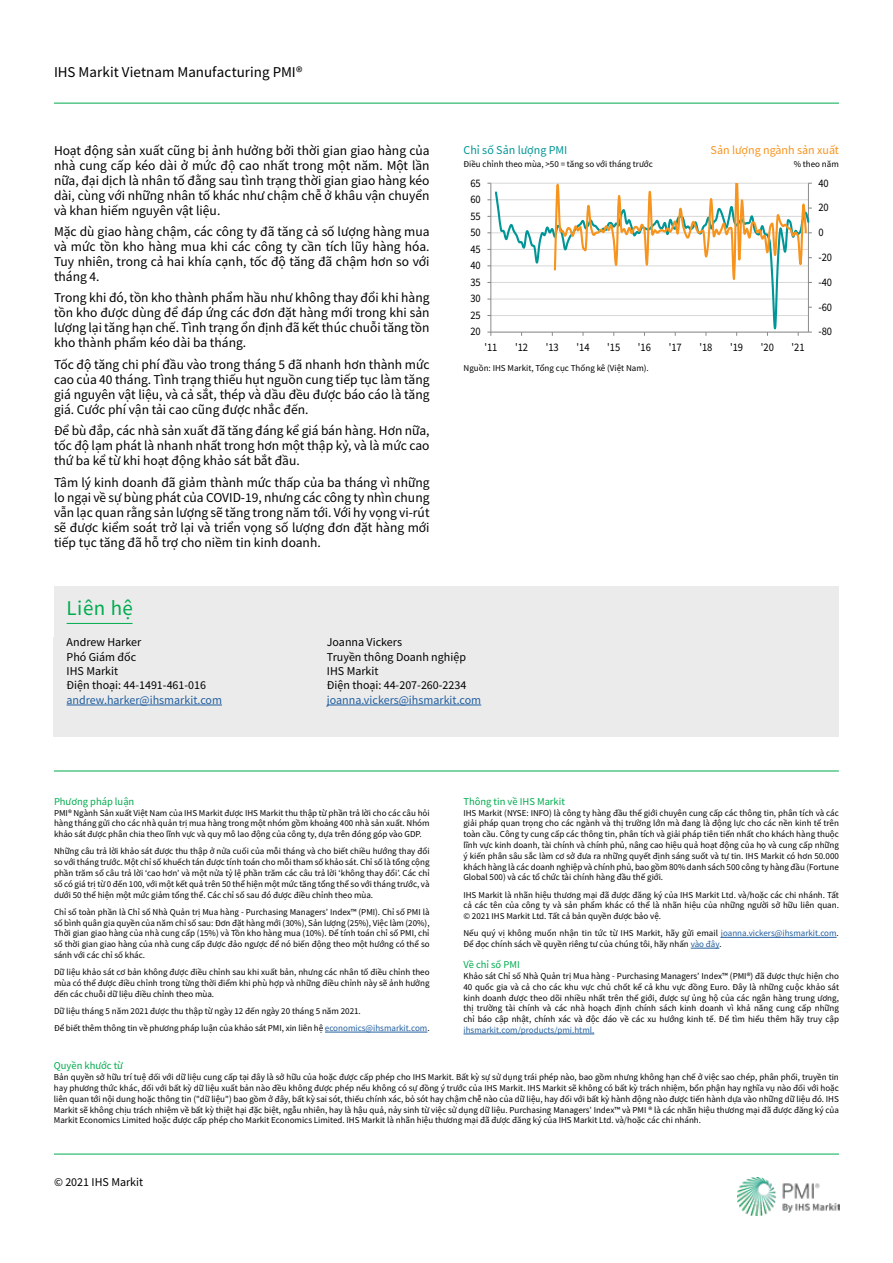
<style>
.page{position:relative;width:893px;height:1263px;background:#fff}
.page>*{position:absolute;margin:0;border:0;box-sizing:border-box;transform-origin:0 0}
.t1{font:21px "Source Sans Pro";letter-spacing:.025em;color:#00ab4e}
.t2{font:15px "Source Sans Pro";color:#000}
.t3{font:13.5px/15px "Source Sans Pro";color:#000;text-align:justify}
.t4{font:12px/14.4px "Source Sans Pro";color:#000}
.t5{font:12px "Source Sans Pro";color:#215e9e}
.t6{font:12px "Source Sans Pro";color:#f7941e}
.t7{font:12px "Source Sans Pro";color:#009697}
.t8{font:11.4px "Source Sans Pro";letter-spacing:-.005em;color:#000;scale:.91 1}
.t9{font:10.5px "Source Sans Pro";color:#00ab4e}
.t10{font:9px/10.8px "Source Sans Pro";color:#000;text-align:justify}
.t11{font:9px "Source Sans Pro";color:#215e9e}
.s1{color:#215e9e}
</style>
<div class="page">
<hr style="left:54px;top:103px;width:785px;height:1px;background:#00ab4e">
<img style="left:738px;top:1177px;width:102px;height:38px">
<hr style="left:54px;top:1154px;width:785px;height:1px;background:#00ab4e">
<hr style="left:54px;top:771px;width:785px;height:1px;background:#00ab4e">
<hr style="left:325px;top:1032px;width:102px;height:1px;background:#215e9e">
<hr style="left:463px;top:1034px;width:131px;height:1px;background:#215e9e">
<hr style="left:721px;top:937px;width:116px;height:1px;background:#215e9e">
<svg style="left:691px;top:948px;width:28px;height:1px"></svg>
<svg style="left:487px;top:183px;width:325px;height:153px"></svg>
<div style="left:54px;top:637px;width:785px;height:100px;background:#ebebec"></div>
<hr style="left:67px;top:705px;width:155px;height:1px;background:#215e9e">
<hr style="left:327px;top:705px;width:154px;height:1px;background:#215e9e">
<div style="left:54px;top:586px;width:785px;height:51px;background:#ebebec"></div>
<hr style="left:67px;top:623px;width:66px;height:1px;background:#00ab4e">
<h2 class="t2" style="left:54px;top:63px;width:250px">IHS Markit Vietnam Manufacturing PMI®</h2>
<p class="t3" style="left:54px;top:143px;width:377px">Hoạt động sản xuất cũng bị ảnh hưởng bởi thời gian giao hàng của nhà cung cấp kéo dài ở mức độ cao nhất trong một năm. Một lần nữa, đại dịch là nhân tố đằng sau tình trạng thời gian giao hàng kéo dài, cùng với những nhân tố khác như chậm chễ ở khâu vận chuyển và khan hiếm nguyên vật liệu.</p>
<h3 class="t3" style="left:54px;top:224px;width:377px">Mặc dù giao hàng chậm, các công ty đã tăng cả số lượng hàng mua và mức tồn kho hàng mua khi các công ty cần tích lũy hàng hóa.<br>Tuy nhiên, trong cả hai khía cạnh, tốc độ tăng đã chậm hơn so với tháng 4.</h3>
<h3 class="t3" style="left:54px;top:290px;width:377px">Trong khi đó, tồn kho thành phẩm hầu như không thay đổi khi hàng tồn kho được dùng để đáp ứng các đơn đặt hàng mới trong khi sản lượng lại tăng hạn chế. Tình trạng ổn định đã kết thúc chuỗi tăng tồn kho thành phẩm kéo dài ba tháng.</h3>
<p class="t3" style="left:54px;top:357px;width:377px">Tốc độ tăng chi phí đầu vào trong thá ng 5 đã nhanh hơn thà nh mức cao của 40 thá ng. Tình trạng thiếu hụt nguồn cung tiếp tục làm tăng giá nguyên vật liệu, và cả sắt, thép và dầu đều được báo cáo là tăng giá. Cước phí vận tải cao cũng được nhắc đến.</p>
<h3 class="t3" style="left:54px;top:423px;width:377px">Để bù đắp, các nhà sản xuất đã tăng đáng kể giá bán hàng. Hơn nữa, tốc độ lạm phát là nhanh nhất trong hơn một thập kỷ, và là mức cao thứ ba kể từ khi hoạt động khảo sát bắt đầu.</h3>
<p class="t3" style="left:54px;top:475px;width:377px">Tâm lý kinh doanh đã giảm thành mức thấp của ba tháng vì những lo ngại về sự bùng phát của COVID-19, nhưng các công ty nhìn chung vẫn lạc quan rằng sản lượng sẽ tăng trong năm tới. Với hy vọng vi-rút sẽ được kiểm soát trở lại và triển vọng số lượng đơn đặt hàng mới tiếp tục tăng đã hỗ trợ cho niềm tin kinh doanh.</p>
<h1 class="t1" style="left:67px;top:594px;width:68px">Liên hệ</h1>
<h3 class="t7" style="left:464px;top:142px;width:105px">Chỉ số Sản lượng PMI</h3>
<p class="t10" style="left:463px;top:159px;width:191px">Điều chỉnh theo mùa, &gt;50 = tăng so với tháng trước</p>
<p class="t8" style="left:470px;top:176px;width:13px">65</p>
<p class="t8" style="left:470px;top:192px;width:13px">60</p>
<p class="t8" style="left:470px;top:209px;width:13px">55</p>
<p class="t8" style="left:470px;top:225px;width:13px">50</p>
<p class="t8" style="left:470px;top:242px;width:13px">45</p>
<p class="t8" style="left:470px;top:258px;width:13px">40</p>
<p class="t8" style="left:470px;top:275px;width:13px">35</p>
<p class="t8" style="left:470px;top:291px;width:13px">30</p>
<p class="t8" style="left:470px;top:308px;width:13px">25</p>
<p class="t8" style="left:470px;top:324px;width:13px">20</p>
<h3 class="t6" style="left:711px;top:142px;width:130px">Sản lượng ngành sản xuất</h3>
<p class="t10" style="left:794px;top:159px;width:47px">% theo năm</p>
<p class="t8" style="left:818px;top:176px;width:13px">40</p>
<p class="t8" style="left:818px;top:200px;width:13px">20</p>
<p class="t8" style="left:818px;top:225px;width:7px">0</p>
<p class="t8" style="left:818px;top:250px;width:17px">-20</p>
<p class="t8" style="left:818px;top:275px;width:17px">-40</p>
<p class="t8" style="left:818px;top:300px;width:17px">-60</p>
<p class="t8" style="left:818px;top:324px;width:17px">-80</p>
<p class="t8" style="left:484px;top:340px;width:16px">'11</p>
<p class="t8" style="left:515px;top:340px;width:16px">'12</p>
<p class="t8" style="left:546px;top:340px;width:16px">'13</p>
<p class="t8" style="left:576px;top:340px;width:16px">'14</p>
<p class="t8" style="left:607px;top:340px;width:16px">'15</p>
<p class="t8" style="left:638px;top:340px;width:16px">'16</p>
<p class="t8" style="left:669px;top:340px;width:16px">'17</p>
<p class="t8" style="left:699px;top:340px;width:16px">'18</p>
<p class="t8" style="left:730px;top:340px;width:16px">'19</p>
<p class="t8" style="left:761px;top:340px;width:16px">'20</p>
<p class="t8" style="left:792px;top:340px;width:16px">'21</p>
<p class="t10" style="left:464px;top:363px;width:187px">Nguồn: IHS Markit, Tổng cục Thống kê (Việt Nam).</p>
<h3 class="t4" style="left:67px;top:635px;width:141px">Andrew Harker<br>Phó Giám đốc<br>IHS Markit<br>Ðiện thoại: 44-1491-461-016</h3>
<h3 class="t5" style="left:67px;top:692px;width:157px">andrew.harker@ihsmarkit.com</h3>
<h3 class="t4" style="left:327px;top:635px;width:141px">Joanna Vickers<br>Truyền thông Doanh nghiệp<br>IHS Markit<br>Ðiện thoại: 44-207-260-2234</h3>
<h3 class="t5" style="left:327px;top:692px;width:156px">joanna.vickers@ihsmarkit.com</h3>
<p class="t9" style="left:54px;top:795px;width:82px">Phương pháp luận</p>
<p class="t10" style="left:54px;top:807px;width:377px">PMI® Ngành Sản xuất Việt Nam của IHS Markit được IHS Markit thu thập từ phần trả lời cho các câu hỏi hàng tháng gửi cho các nhà quản trị mua hàng trong một nhóm gồm khoảng 400 nhà sản xuất. Nhóm khảo sát được phân chia theo lĩnh vực và quy mô lao động của công ty, dựa trên đóng góp vào GDP.</p>
<p class="t10" style="left:54px;top:846px;width:377px">Những câu trả lời khảo sát được thu thập ở nửa cuối của mỗi tháng và cho biết chiều hướng thay đổi so với tháng trước. Một chỉ số khuếch tán được tính toán cho mỗi tham số khảo sát. Chỉ số là tổng cộng phần trăm số câu trả lời ‘cao hơn’ và một nửa tỷ lệ phần trăm các câu trả lời ‘không thay đổi’. Các chỉ số có giá trị từ 0 đến 100, với một kết quả trên 50 thể hiện một mức tăng tổng thể so với tháng trước, và dưới 50 thể hiện một mức giảm tổng thể. Các chỉ số sau đó được điều chỉnh theo mùa.</p>
<p class="t10" style="left:54px;top:906px;width:377px">Chỉ số toàn phần là Chỉ số Nhà Quản trị Mua hàng - Purchasing Managers’ Index™ (PMI). Chỉ số PMI là số bình quân gia quyền của năm chỉ số sau: Đơn đặt hàng mới (30%), Sản lượng (25%), Việc làm (20%), Thời gian giao hàng của nhà cung cấp (15%) và Tồn kho hàng mua (10%). Để tính toán chỉ số PMI, chỉ số thời gian giao hàng của nhà cung cấp được đảo ngược để nó biến động theo một hướng có thể so sánh với các chỉ số khác.</p>
<p class="t10" style="left:54px;top:967px;width:377px">Dữ liệu khảo sát cơ bản không được điều chỉnh sau khi xuất bản, nhưng các nhân tố điều chỉnh theo mùa có thể được điều chỉnh trong từng thời điểm khi phù hợp và những điều chỉnh này sẽ ảnh hưởng đến các chuỗi dữ liệu điều chỉnh theo mùa.</p>
<p class="t10" style="left:54px;top:1002px;width:377px;line-height:17.2px">Dữ liệu tháng 5 năm 2021 được thu thập từ ngày 12 đến ngày 20 tháng 5 năm 2021.<br>Để biết thêm thông tin về phương pháp luận của khảo sát PMI, xin liên hệ <span class="s1">economics@ihsmarkit.com</span>.</p>
<p class="t9" style="left:463px;top:795px;width:103px">Thông tin về IHS Markit</p>
<p class="t10" style="left:463px;top:807px;width:377px">IHS Markit (NYSE: INFO) là công ty hàng đầu thế giới chuyên cung cấp các thông tin, phân tích và các giải pháp quan trọng cho các ngành và thị trường lớn mà đang là động lực cho các nền kinh tế trên toàn cầu. Công ty cung cấp các thông tin, phân tích và giải pháp tiên tiến nhất cho khách hàng thuộc lĩnh vực kinh doanh, tài chính và chính phủ, nâng cao hiệu quả hoạt động của họ và cung cấp những ý kiến phân sâu sắc làm cơ sở đưa ra những quyết định sáng suốt và tự tin. IHS Markit có hơn 50.000 khách hàng là các doanh nghiệp và chính phủ, bao gồm 80% danh sách 500 công ty hàng đầu (Fortune Global 500) và các tổ chức tài chính hàng đầu thế giới.</p>
<p class="t10" style="left:463px;top:889px;width:377px">IHS Markit là nhãn hiệu thương mại đã được đăng ký của IHS Markit Ltd. và/hoặc các chi nhánh. Tất cả các tên của công ty và sản phẩm khác có thể là nhãn hiệu của những người sở hữu liên quan. © 2021 IHS Markit Ltd. Tất cả bản quyền được bảo vệ.</p>
<p class="t10" style="left:463px;top:928px;width:377px">Nếu quý vị không muốn nhận tin tức từ IHS Markit, hãy gửi email <span class="s1">joanna.vickers@ihsmarkit.com</span>.<br>Để đọc chính sách về quyền riêng tư của chúng tôi, hãy nhấn <span class="s1">vào đây</span>.</p>
<p class="t9" style="left:463px;top:958px;width:58px">Về chỉ số PMI</p>
<p class="t10" style="left:463px;top:970px;width:377px">Khảo sát Chỉ số Nhà Quản trị Mua hàng - Purchasing Managers’ Index™ (PMI®) đã được thực hiện cho 40 quốc gia và cả cho các khu vực chủ chốt kể cả khu vực đồng Euro. Đây là những cuộc khảo sát kinh doanh được theo dõi nhiều nhất trên thế giới, được sự ủng hộ của các ngân hàng trung ương, thị trường tài chính và các nhà hoạch định chính sách kinh doanh vì khả năng cung cấp những chỉ báo cập nhật, chính xác và độc đáo về các xu hướng kinh tế. Để tìm hiểu thêm hãy truy cập</p>
<p class="t11" style="left:463px;top:1024px;width:132px">ihsmarkit.com/products/pmi.html.</p>
<p class="t9" style="left:54px;top:1059px;width:71px">Quyền khước từ</p>
<p class="t10" style="left:54px;top:1072px;width:787px">Bản quyền sở hữu trí tuệ đối với dữ liệu cung cấp tại đây là sở hữu của hoặc được cấp phép cho IHS Markit. Bất kỳ sự sử dụng trái phép nào, bao gồm nhưng không hạn chế ở việc sao chép, phân phối, truyền tin hay phương thức khác, đối với bất kỳ dữ liệu xuất bản nào đều không được phép nếu không có sự đồng ý trước của IHS Markit. IHS Markit sẽ không có bất kỳ trách nhiệm, bổn phận hay nghĩa vụ nào đối với hoặc liên quan tới nội dung hoặc thông tin ("dữ liệu") bao gồm ở đây, bất kỳ sai sót, thiếu chính xác, bỏ sót hay chậm chễ nào của dữ liệu, hay đối với bất kỳ hành động nào được tiến hành dựa vào những dữ liệu đó. IHS Markit sẽ không chịu trách nhiệm về bất kỳ thiệt hại đặc biệt, ngẫu nhiên, hay là hậu quả, nảy sinh từ việc sử dụng dữ liệu. Purchasing Managers’ Index™ và PMI ® là các nhãn hiệu thương mại đã được đăng ký của Markit Economics Limited hoặc được cấp phép cho Markit Economics Limited. IHS Markit là nhãn hiệu thương mại đã được đăng ký của IHS Markit Ltd. và/hoặc các chi nhánh.</p>
<h3 class="t4" style="left:54px;top:1175px;width:91px">© 2021 IHS Markit</h3>
</div>
